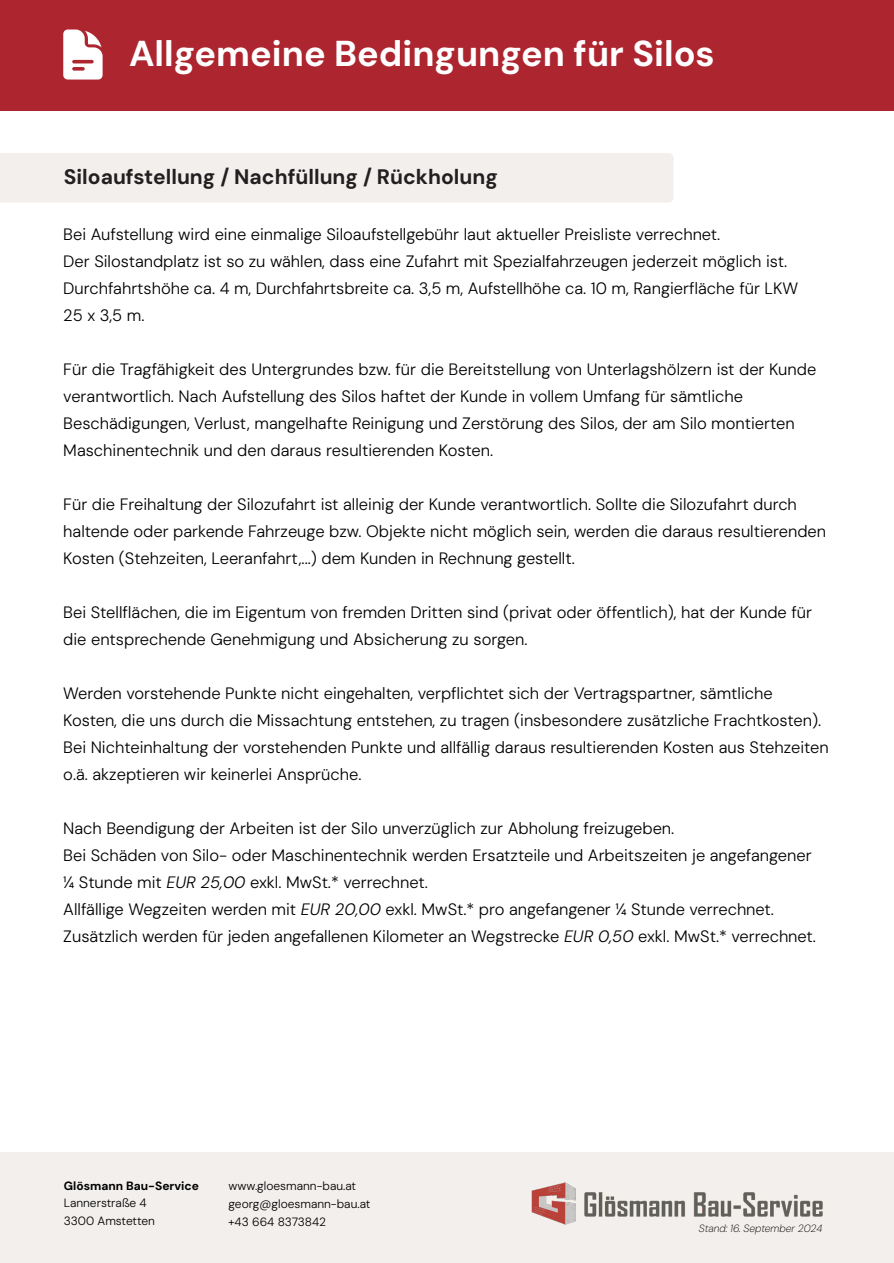
<style>
.page{position:relative;width:894px;height:1263px;background:#fff}
.page>*{position:absolute;margin:0;border:0;box-sizing:border-box;transform-origin:0 0}
.t1{font:700 36px "DM Sans";color:#fff}
.t2{font:700 21px "DM Sans";color:#231f20}
.t3{font:300 16.5px "DM Sans";color:#000}
.t4{font:300 12px "DM Sans";color:#000}
.t5{font:700 12px "DM Sans";color:#000}
.t6{font:italic 200 10.5px "DM Sans";color:#000}
.s1{font-style:italic}
</style>
<div class="page">
<div style="left:0;top:0;width:893px;height:111px;background:#ad252f"></div>
<div style="left:0;top:1152px;width:893px;height:111px;background:#f2efed"></div>
<img style="left:531px;top:1182px;width:292px;height:43px">
<svg style="left:63px;top:30px;width:40px;height:50px"></svg>
<div style="left:0;top:153px;width:673px;height:49px;background:#f2efed"></div>
<p class="t1" style="left:129px;top:30px;width:587px">Allgemeine Bedingungen für Silos</p>
<p class="t2" style="left:64px;top:164px;width:435px">Siloaufstellung / Nachfüllung / Rückholung</p>
<p class="t3" style="left:63px;top:223px;width:658px">Bei Aufstellung wird eine einmalige Siloaufstellgebühr laut aktueller Preisliste verrechnet.</p>
<p class="t3" style="left:63px;top:250px;width:725px">Der Silostandplatz ist so zu wählen, dass eine Zufahrt mit Spezialfahrzeugen jederzeit möglich ist.</p>
<p class="t3" style="left:63px;top:277px;width:736px">Durchfahrtshöhe ca. 4 m, Durchfahrtsbreite ca. 3,5 m, Aufstellhöhe ca. 10 m, Rangierfläche für LKW</p>
<p class="t3" style="left:63px;top:304px;width:83px">25 x 3,5 m.</p>
<p class="t3" style="left:63px;top:358px;width:754px">Für die Tragfähigkeit des Untergrundes bzw. für die Bereitstellung von Unterlagshölzern ist der Kunde</p>
<p class="t3" style="left:63px;top:385px;width:681px">verantwortlich. Nach Aufstellung des Silos haftet der Kunde in vollem Umfang für sämtliche</p>
<p class="t3" style="left:63px;top:412px;width:732px">Beschädigungen, Verlust, mangelhafte Reinigung und Zerstörung des Silos, der am Silo montierten</p>
<p class="t3" style="left:63px;top:439px;width:431px">Maschinentechnik und den daraus resultierenden Kosten.</p>
<p class="t3" style="left:63px;top:493px;width:734px">Für die Freihaltung der Silozufahrt ist alleinig der Kunde verantwortlich. Sollte die Silozufahrt durch</p>
<p class="t3" style="left:63px;top:520px;width:764px">haltende oder parkende Fahrzeuge bzw. Objekte nicht möglich sein, werden die daraus resultierenden</p>
<p class="t3" style="left:63px;top:547px;width:513px">Kosten (Stehzeiten, Leeranfahrt,...) dem Kunden in Rechnung gestellt.</p>
<p class="t3" style="left:63px;top:601px;width:750px">Bei Stellflächen, die im Eigentum von fremden Dritten sind (privat oder öffentlich), hat der Kunde für</p>
<p class="t3" style="left:63px;top:628px;width:465px">die entsprechende Genehmigung und Absicherung zu sorgen.</p>
<p class="t3" style="left:63px;top:682px;width:710px">Werden vorstehende Punkte nicht eingehalten, verpflichtet sich der Vertragspartner, sämtliche</p>
<p class="t3" style="left:63px;top:709px;width:759px">Kosten, die uns durch die Missachtung entstehen, zu tragen (insbesondere zusätzliche Frachtkosten).</p>
<p class="t3" style="left:63px;top:736px;width:766px">Bei Nichteinhaltung der vorstehenden Punkte und allfällig daraus resultierenden Kosten aus Stehzeiten</p>
<p class="t3" style="left:63px;top:763px;width:299px">o.ä. akzeptieren wir keinerlei Ansprüche.</p>
<p class="t3" style="left:63px;top:817px;width:612px">Nach Beendigung der Arbeiten ist der Silo unverzüglich zur Abholung freizugeben.</p>
<p class="t3" style="left:63px;top:844px;width:749px">Bei Schäden von Silo- oder Maschinentechnik werden Ersatzteile und Arbeitszeiten je angefangener</p>
<p class="t3" style="left:63px;top:871px;width:366px">¼ Stunde mit <span class="s1">EUR 25,00</span> exkl. MwSt.* verrechnet.</p>
<p class="t3" style="left:63px;top:898px;width:712px">Allfällige Wegzeiten werden mit <span class="s1">EUR 20,00</span> exkl. MwSt.* pro angefangener ¼ Stunde verrechnet.</p>
<p class="t3" style="left:63px;top:925px;width:753px">Zusätzlich werden für jeden angefallenen Kilometer an Wegstrecke <span class="s1">EUR 0,50</span> exkl. MwSt.* verrechnet.</p>
<p class="t5" style="left:64px;top:1178px;width:137px">Glösmann Bau-Service</p>
<p class="t4" style="left:64px;top:1195px;width:84px">Lannerstraße 4</p>
<p class="t4" style="left:64px;top:1213px;width:93px">3300 Amstetten</p>
<p class="t4" style="left:228px;top:1178px;width:129px">www.gloesmann-bau.at</p>
<p class="t4" style="left:228px;top:1196px;width:143px">georg@gloesmann-bau.at</p>
<p class="t4" style="left:228px;top:1214px;width:99px">+43 664 8373842</p>
<p class="t6" style="left:698px;top:1222px;width:125px">Stand: 16. September 2024</p>
</div>
